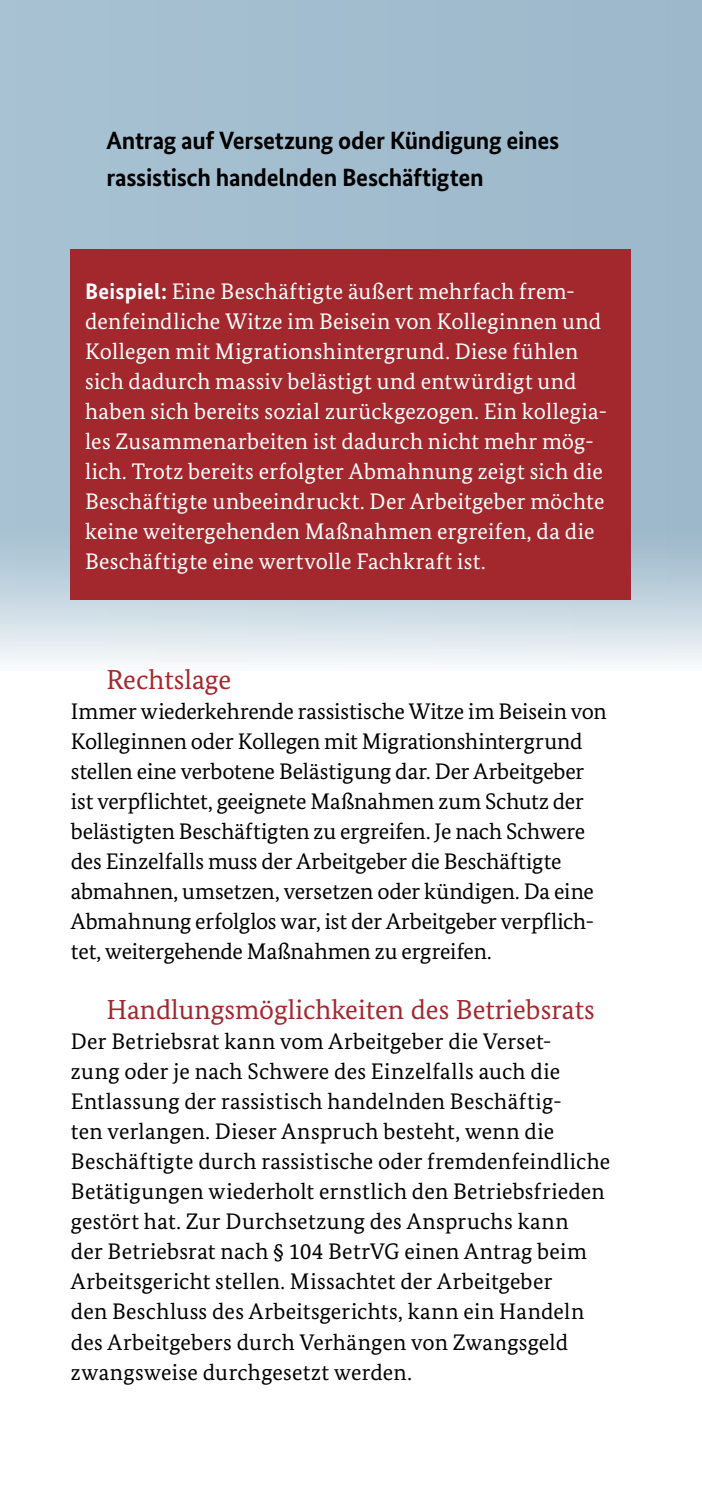
<style>
.page{position:relative;width:702px;height:1489px;background:#fff}
.page>*{position:absolute;margin:0;border:0;box-sizing:border-box;transform-origin:0 0}
.t1{font:27.5px "Bundes Serif";color:#a3282d}
.t2{font:700 25px/37.5px "Bundes Sans";letter-spacing:-.015em;color:#000}
.t3{font:22.5px/30px "Bundes Serif";letter-spacing:.005em;color:#000}
.t4{font:22.5px/30px "Bundes Serif";letter-spacing:.01em;color:#fff}
.s1{font-family:"Bundes Sans";font-weight:700}
</style>
<div class="page">
<svg style="left:0;top:0;width:702px;height:662px;background:#abc3d2"></svg>
<div style="left:71px;top:249px;width:560px;height:350px;background:#a3282d"></div>
<h3 class="t2" style="left:106px;top:121px;width:454px">Antrag auf Versetzung oder Kündigung eines rassistisch handelnden Beschäftigten</h3>
<p class="t4" style="left:85px;top:276px;width:523px"><span class="s1">Beispiel:</span> Eine Beschäftigte äußert mehrfach frem&shy;denfeindliche Witze im Beisein von Kolleginnen und Kollegen mit Migrationshintergrund. Diese fühlen sich dadurch massiv belästigt und entwürdigt und haben sich bereits sozial zurückgezogen. Ein kollegia&shy;les Zusammenarbeiten ist dadurch nicht mehr mög&shy;lich. Trotz bereits erfolgter Abmahnung zeigt sich die Beschäftigte unbeeindruckt. Der Arbeitgeber möchte keine weitergehenden Maßnahmen ergreifen, da die Beschäftigte eine wertvolle Fachkraft ist.</p>
<h3 class="t1" style="left:106px;top:663px;width:126px">Rechtslage</h3>
<p class="t3" style="left:71px;top:696px;width:537px">Immer wiederkehrende rassistische Witze im Beisein von Kolleginnen oder Kollegen mit Migrationshintergrund stellen eine verbotene Belästigung dar. Der Arbeitgeber ist verpflichtet, geeignete Maßnahmen zum Schutz der belästigten Beschäftigten zu ergreifen. Je nach Schwere des Einzelfalls muss der Arbeitgeber die Beschäftigte abmahnen, umsetzen, versetzen oder kündigen. Da eine Abmahnung erfolglos war, ist der Arbeitgeber verpflich&shy;tet, weitergehende Maßnahmen zu ergreifen.</p>
<h3 class="t1" style="left:106px;top:993px;width:490px">Handlungsmöglichkeiten des Betriebsrats</h3>
<p class="t3" style="left:71px;top:1026px;width:540px">Der Betriebsrat kann vom Arbeitgeber die Verset-<br>zung oder je nach Schwere des Einzelfalls auch die Entlassung der rassistisch handelnden Beschäftig-<br>ten verlangen. Dieser Anspruch besteht, wenn die<br>Be schäftigte durch rassistische oder fremdenfeindliche Betätigungen wiederholt ernstlich den Betriebsfrieden gestört hat. Zur Durchsetzung des Anspruchs kann<br>der Betriebsrat nach § 104 BetrVG einen Antrag beim Arbeitsgericht stellen. Missachtet der Arbeitgeber<br>den Beschluss des Arbeitsgerichts, kann ein Handeln des Arbeitgebers durch Verhängen von Zwangsgeld zwangsweise durchgesetzt werden.</p>
</div>
